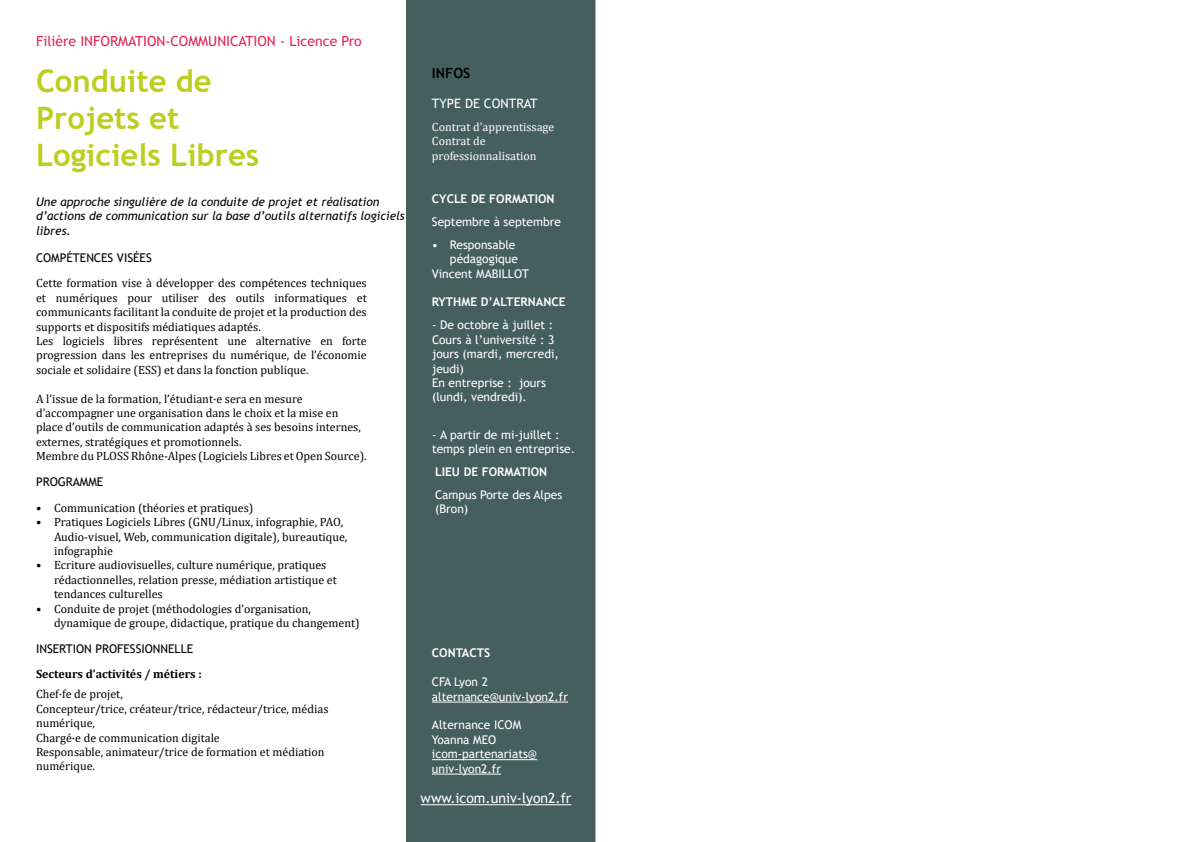
<style>
.page{position:relative;width:1191px;height:842px;background:#fff}
.page>*{position:absolute;margin:0;border:0;box-sizing:border-box;transform-origin:0 0}
.t1{font:700 31px/37.2px "Trebuchet MS";color:#bccf21}
.t2{font:14px "Trebuchet MS";color:#e62455}
.t3{font:14px "Trebuchet MS";color:#fff}
.t4{font:700 14px "Trebuchet MS";color:#000}
.t5{font:13px "Trebuchet MS";color:#fff}
.t6{font:12px/14.4px "Cambria";color:#000}
.t7{font:12px/14.4px "Trebuchet MS";color:#fff}
.t8{font:italic 12px/14.4px "Trebuchet MS";color:#000}
.t9{font:700 12px "Trebuchet MS";color:#fff}
.t10{font:12px/14.4px "Cambria";color:#fff}
.t11{font:12px "Trebuchet MS";color:#000}
.t12{font:700 12px "Cambria";color:#000}
</style>
<div class="page">
<div style="left:406px;top:0;width:189px;height:842px;background:#455f5d"></div>
<hr style="left:432px;top:702px;width:136px;height:1px;background:#fff">
<hr style="left:432px;top:759px;width:105px;height:1px;background:#fff">
<hr style="left:432px;top:774px;width:69px;height:1px;background:#fff">
<hr style="left:420px;top:804px;width:151px;height:1px;background:#fff">
<p class="t2" style="left:36px;top:33px;width:327px">Filière INFORMATION-COMMUNICATION - Licence Pro</p>
<h1 class="t1" style="left:36px;top:62px;width:225px">Conduite de<br>Projets et<br>Logiciels Libres</h1>
<p class="t8" style="left:36px;top:194px;width:370px">Une approche singulière de la conduite de projet et réalisation d’actions de communication sur la base d’outils alternatifs logiciels libres.</p>
<p class="t11" style="left:36px;top:250px;width:117px">COMPÉTENCES VISÉES</p>
<p class="t6" style="left:36px;top:276px;width:332px">Cette formation vise à développer des compétences techniques et numériques pour utiliser des outils informatiques et communicants facilitant la conduite de projet et la production des supports et dispositifs médiatiques adaptés.<br>Les logiciels libres représentent une alternative en forte progression dans les entreprises du numérique, de l’économie sociale et solidaire (ESS) et dans la fonction publique.</p>
<p class="t6" style="left:36px;top:391px;width:332px">A l’issue de la formation, l’étudiant·e sera en mesure d’accompagner une organisation dans le choix et la mise en place d’outils de communication adaptés à ses besoins internes, externes, stratégiques et promotionnels.<br>Membre du PLOSS Rhône-Alpes (Logiciels Libres et Open Source).</p>
<p class="t11" style="left:36px;top:474px;width:69px">PROGRAMME</p>
<p class="t6" style="left:36px;top:500px;width:219px">• Communication (théories et pratiques)</p>
<p class="t6" style="left:54px;top:515px;width:295px;text-indent:-18px">• Pratiques Logiciels Libres (GNU/Linux, infographie, PAO,<br>Audio-visuel, Web, communication digitale), bureautique, infographie</p>
<p class="t6" style="left:54px;top:558px;width:284px;text-indent:-18px">• Ecriture audiovisuelles, culture numérique, pratiques rédactionnelles, relation presse, médiation artistique et tendances culturelles</p>
<p class="t6" style="left:54px;top:601px;width:307px;text-indent:-18px">• Conduite de projet (méthodologies d’organisation, dynamique de groupe, didactique, pratique du changement)</p>
<p class="t11" style="left:36px;top:641px;width:159px">INSERTION PROFESSIONNELLE</p>
<p class="t12" style="left:36px;top:666px;width:167px">Secteurs d’activités / métiers :</p>
<p class="t6" style="left:36px;top:687px;width:294px">Chef·fe de projet,<br>Concepteur/trice, créateur/trice, rédacteur/trice, médias numérique,<br>Chargé·e de communication digitale<br>Responsable, animateur/trice de formation et médiation numérique.</p>
<p class="t4" style="left:432px;top:64px;width:40px">INFOS</p>
<p class="t5" style="left:432px;top:95px;width:107px">TYPE DE CONTRAT</p>
<p class="t10" style="left:432px;top:120px;width:124px">Contrat d’apprentissage<br>Contrat de professionnalisation</p>
<p class="t9" style="left:432px;top:191px;width:124px">CYCLE DE FORMATION</p>
<p class="t7" style="left:432px;top:214px;width:130px">Septembre à septembre</p>
<p class="t7" style="left:432px;top:237px;width:85px">• Responsable</p>
<p class="t7" style="left:450px;top:252px;width:69px">pédagogique</p>
<p class="t7" style="left:432px;top:266px;width:99px">Vincent MABILLOT</p>
<p class="t9" style="left:432px;top:295px;width:135px">RYTHME D’ALTERNANCE</p>
<p class="t7" style="left:432px;top:318px;width:128px">- De octobre à juillet :<br>Cours à l’université : 3 jours (mardi, mercredi, jeudi)<br>En entreprise : jours (lundi, vendredi).</p>
<p class="t7" style="left:432px;top:427px;width:145px">- A partir de mi-juillet : temps plein en entreprise.</p>
<p class="t9" style="left:435px;top:464px;width:113px">LIEU DE FORMATION</p>
<p class="t7" style="left:435px;top:487px;width:129px">Campus Porte des Alpes (Bron)</p>
<p class="t9" style="left:432px;top:646px;width:60px">CONTACTS</p>
<p class="t7" style="left:432px;top:675px;width:137px">CFA Lyon 2 alternance@univ-lyon2.fr</p>
<p class="t7" style="left:432px;top:718px;width:107px">Alternance ICOM<br>Yoanna MEO icom-partenariats@ univ-lyon2.fr</p>
<p class="t3" style="left:420px;top:789px;width:152px">www.icom.univ-lyon2.fr</p>
</div>
